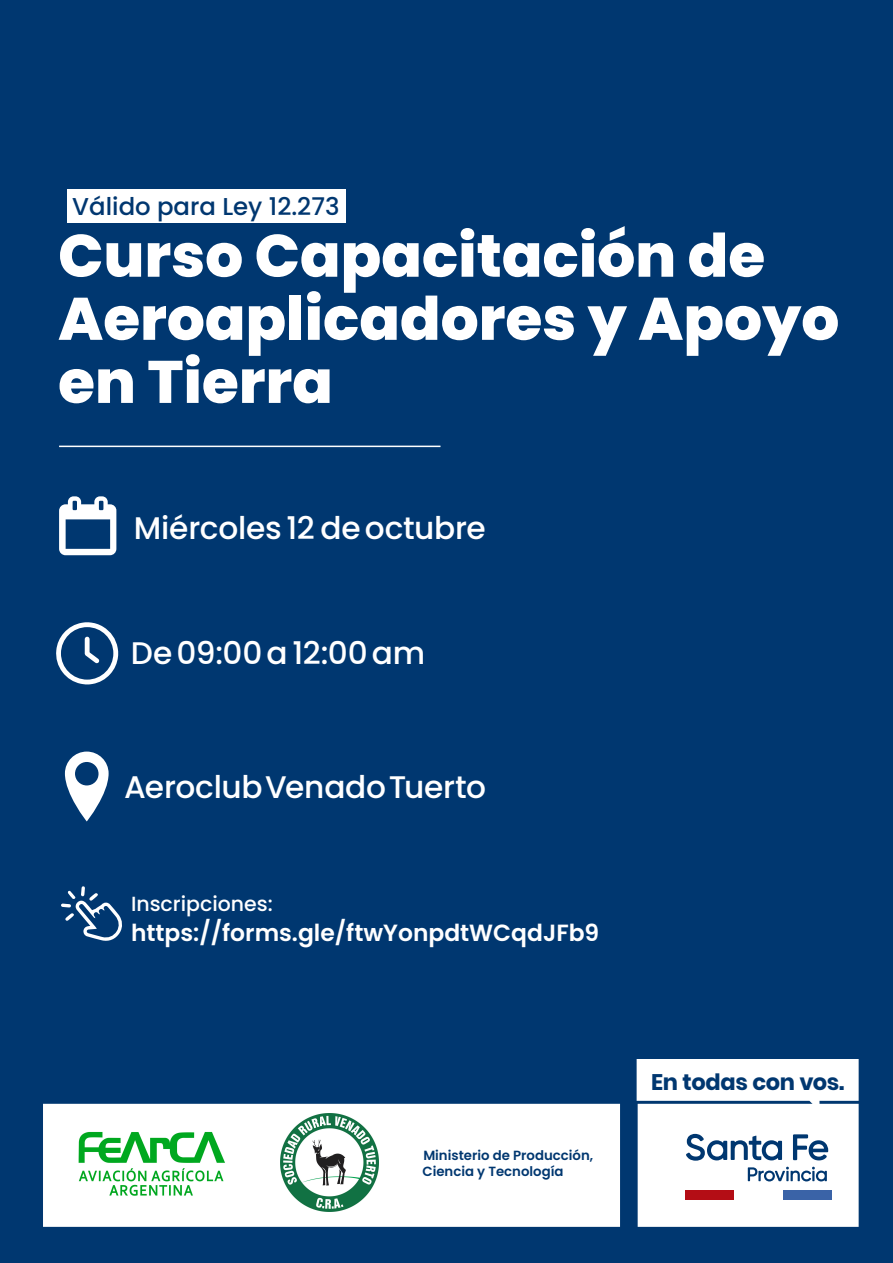
<style>
.page{position:relative;width:893px;height:1263px;background:#003770}
.page>*{position:absolute;margin:0;border:0;box-sizing:border-box;transform-origin:0 0}
.t1{font:800 59.85px/63.2px "Poppins";color:#fff}
.t2{font:500 31.2px "Poppins";letter-spacing:-.01em;color:#fff}
.t3{font:500 24.45px "Poppins";color:#003770}
.t4{font:600 23.4px "Poppins";color:#fff}
.t5{font:700 22.5px "Poppins";letter-spacing:-.02em;color:#003770}
.t6{font:500 20.55px "Poppins";color:#fff}
.t7{font:600 13.35px/15.8px "Poppins";color:#003770}
</style>
<div class="page">
<svg style="left:59px;top:496px;width:58px;height:59px"></svg>
<svg style="left:65px;top:751px;width:44px;height:70px"></svg>
<svg style="left:56px;top:622px;width:62px;height:62px"></svg>
<div style="left:43px;top:1104px;width:577px;height:123px;background:#fff"></div>
<svg style="left:637px;top:1059px;width:222px;height:168px;background:#e8eaf0"></svg>
<hr style="left:59px;top:446px;width:381px;height:1px;background:#fff">
<svg style="left:61px;top:886px;width:61px;height:55px"></svg>
<div style="left:68px;top:189px;width:278px;height:33px;background:#fff"></div>
<img style="left:67px;top:1123px;width:162px;height:85px">
<img style="left:280px;top:1114px;width:99px;height:98px">
<p class="t3" style="left:72px;top:192px;width:269px">Válido para Ley 12.273</p>
<h1 class="t1" style="left:58px;top:224px;width:783px">Curso Capacitación de<br>Aeroaplicadores y Apoyo en Tierra</h1>
<p class="t2" style="left:134px;top:510px;width:353px">Miércoles 12 de octubre</p>
<p class="t2" style="left:131px;top:635px;width:296px">De 09:00 a 12:00 am</p>
<p class="t2" style="left:124px;top:769px;width:363px">Aeroclub Venado Tuerto</p>
<p class="t6" style="left:131px;top:891px;width:143px">Inscripciones:</p>
<p class="t4" style="left:131px;top:919px;width:470px">https://forms.gle/ftwYonpdtWCqdJFb9</p>
<p class="t7" style="left:422px;top:1148px;width:172px">Ministerio de Producción,<br>Ciencia y Tecnología</p>
<p class="t5" style="left:651px;top:1069px;width:195px">En todas con vos.</p>
</div>
